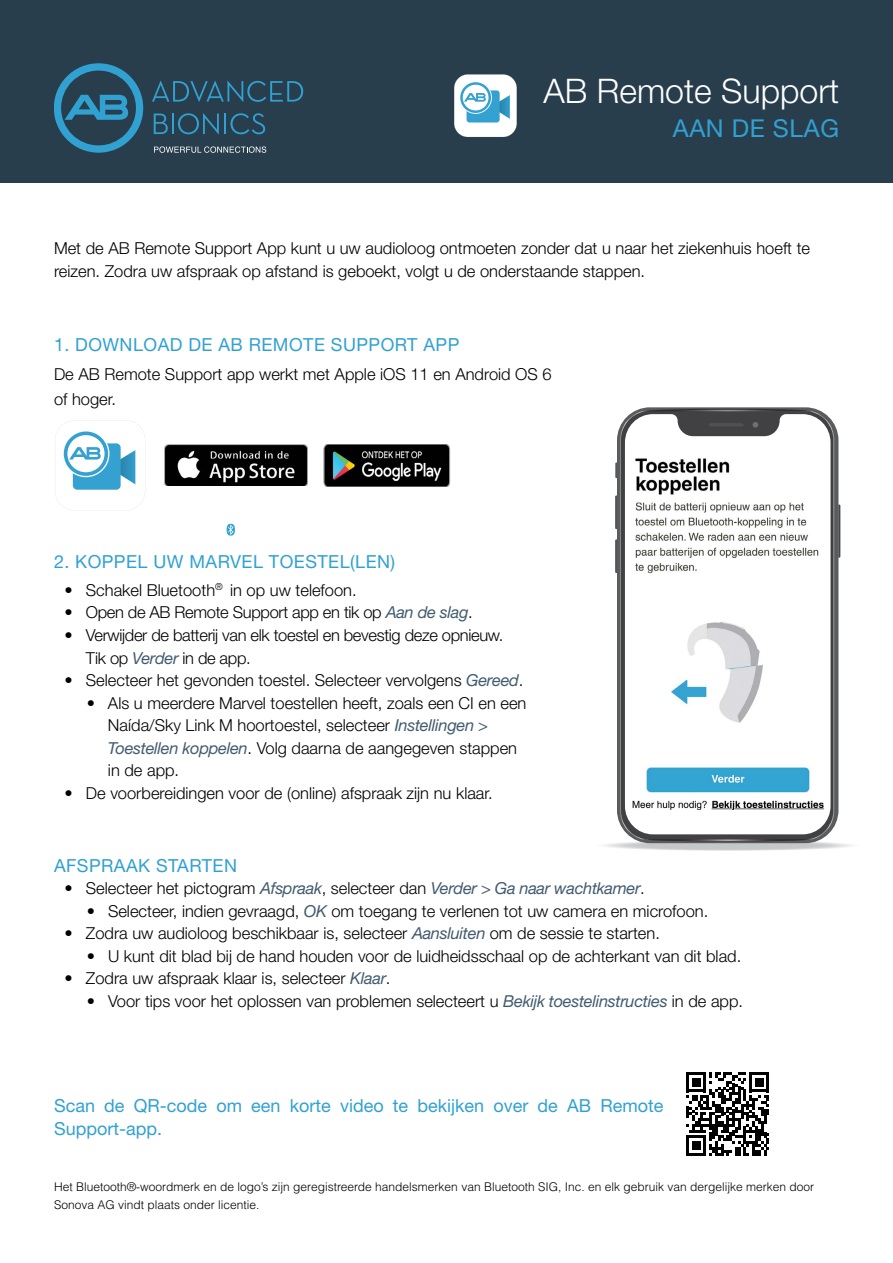
<style>
.page{position:relative;width:893px;height:1263px;background:#fff}
.page>*{position:absolute;margin:0;border:0;box-sizing:border-box;transform-origin:0 0}
.t1{font:300 33.9px "Helvetica Neue LT Std";color:#fff}
.t2{font:24.6px "Helvetica Neue LT Std";letter-spacing:.025em;color:#31a1d2}
.t3{font:18px "Helvetica Neue LT Std";letter-spacing:.025em;color:#31a1d2}
.t4{font:18px/22.5px "Helvetica Neue LT Std";color:#31a1d2}
.t5{font:300 16.5px/22.5px "Helvetica Neue LT Std";color:#000}
.t6{font:300 16.5px/22.5px "Helvetica Neue LT Std";letter-spacing:-.02em;color:#000}
.t7{font:300 12px/18px "Helvetica LT Pro";color:#000}
.s1{font-weight:400;font-style:italic;color:#425b6f}
</style>
<div class="page">
<div style="left:0;top:0;width:893px;height:182px;background:#293e4d"></div>
<svg style="left:686px;top:1072px;width:83px;height:83px"></svg>
<img style="left:164px;top:444px;width:143px;height:41px">
<img style="left:323px;top:444px;width:128px;height:43px">
<svg style="left:55px;top:420px;width:90px;height:90px"></svg>
<svg style="left:603px;top:840px;width:250px;height:11px"></svg>
<svg style="left:607px;top:840px;width:242px;height:11px"></svg>
<svg style="left:611px;top:840px;width:233px;height:10px"></svg>
<svg style="left:615px;top:841px;width:225px;height:9px"></svg>
<svg style="left:619px;top:841px;width:217px;height:9px"></svg>
<svg style="left:623px;top:841px;width:209px;height:9px"></svg>
<svg style="left:628px;top:841px;width:200px;height:9px"></svg>
<div style="left:653px;top:842px;width:150px;height:7px;background:#c5c7c9;border-radius:50%"></div>
<svg style="left:657px;top:842px;width:142px;height:6px"></svg>
<div style="left:661px;top:843px;width:133px;height:5px;background:#c5c7c9;border-radius:50%"></div>
<svg style="left:682px;top:843px;width:91px;height:4px"></svg>
<hr style="left:686px;top:844px;width:83px;height:3px;background:#adafb2;border-radius:50%">
<svg style="left:615px;top:409px;width:225px;height:432px"></svg>
<svg style="left:54px;top:63px;width:249px;height:90px"></svg>
<svg style="left:454px;top:74px;width:63px;height:63px;background:#bddae7"></svg>
<svg style="left:227px;top:524px;width:8px;height:12px"></svg>
<h1 class="t1" style="left:493px;top:64px;width:363px">AB Remote Support app</h1>
<h2 class="t2" style="left:604px;top:108px;width:252px">QUICK START GUIDE</h2>
<h1 class="t1" style="left:544px;top:70px;width:297px">AB Remote Support</h1>
<h2 class="t2" style="left:673px;top:113px;width:168px">AAN DE SLAG</h2>
<p class="t5" style="left:54px;top:237px;width:758px">Met de AB Remote Support App kunt u uw audioloog ontmoeten zonder dat u naar het ziekenhuis hoeft te reizen. Zodra uw afspraak op afstand is geboekt, volgt u de onderstaande stappen.</p>
<p class="t3" style="left:54px;top:333px;width:407px">1. DOWNLOAD DE AB REMOTE SUPPORT APP</p>
<p class="t5" style="left:54px;top:362px;width:499px;line-height:24.3px">De AB Remote Support app werkt met Apple iOS 11 en Android OS 6 of hoger.</p>
<p class="t3" style="left:54px;top:551px;width:343px">2. KOPPEL UW MARVEL TOESTEL(LEN)</p>
<p class="t5" style="left:65px;top:578px;width:294px">• Schakel Bluetooth<sup>®</sup> in op uw telefoon.</p>
<p class="t6" style="left:65px;top:601px;width:410px">• Open de AB Remote Support app en tik op <span class="s1">Aan de slag</span>.</p>
<p class="t6" style="left:86px;top:623px;width:419px;text-indent:-21px">• Verwijder de batterij van elk toestel en bevestig deze opnieuw.<br>Tik op <span class="s1">Verder</span> in de app.</p>
<p class="t5" style="left:65px;top:668px;width:460px">• Selecteer het gevonden toestel. Selecteer vervolgens <span class="s1">Gereed</span>.</p>
<p class="t5" style="left:108px;top:691px;width:420px;text-indent:-21px">• Als u meerdere Marvel toestellen heeft, zoals een CI en een Naída/Sky Link M hoortoestel, selecteer <span class="s1">Instellingen &gt; Toestellen koppelen</span>. Volg daarna de aangegeven stappen in de app.</p>
<p class="t5" style="left:65px;top:781px;width:430px">• De voorbereidingen voor de (online) afspraak zijn nu klaar.</p>
<p class="t3" style="left:54px;top:854px;width:185px">AFSPRAAK STARTEN</p>
<p class="t5" style="left:65px;top:877px;width:582px">• Selecteer het pictogram <span class="s1">Afspraak</span>, selecteer dan <span class="s1">Verder &gt; Ga naar wachtkamer</span>.</p>
<p class="t5" style="left:87px;top:899px;width:623px">• Selecteer, indien gevraagd, <span class="s1">OK</span> om toegang te verlenen tot uw camera en microfoon.</p>
<p class="t5" style="left:65px;top:922px;width:597px">• Zodra uw audioloog beschikbaar is, selecteer <span class="s1">Aansluiten</span> om de sessie te starten.</p>
<p class="t5" style="left:87px;top:944px;width:656px">• U kunt dit blad bij de hand houden voor de luidheidsschaal op de achterkant van dit blad.</p>
<p class="t5" style="left:65px;top:967px;width:327px">• Zodra uw afspraak klaar is, selecteer <span class="s1">Klaar</span>.</p>
<p class="t5" style="left:87px;top:989px;width:658px">• Voor tips voor het oplossen van problemen selecteert u <span class="s1">Bekijk toestelinstructies</span> in de app.</p>
<p class="t4" style="left:54px;top:1094px;width:611px">Scan de QR-code om een korte video te bekijken over de AB Remote<br>Support-app.</p>
<p class="t7" style="left:54px;top:1177px;width:762px">Het Bluetooth®-woordmerk en de logo’s zijn geregistreerde handelsmerken van Bluetooth SIG, Inc. en elk gebruik van dergelijke merken door<br>Sonova AG vindt plaats onder licentie.</p>
</div>
